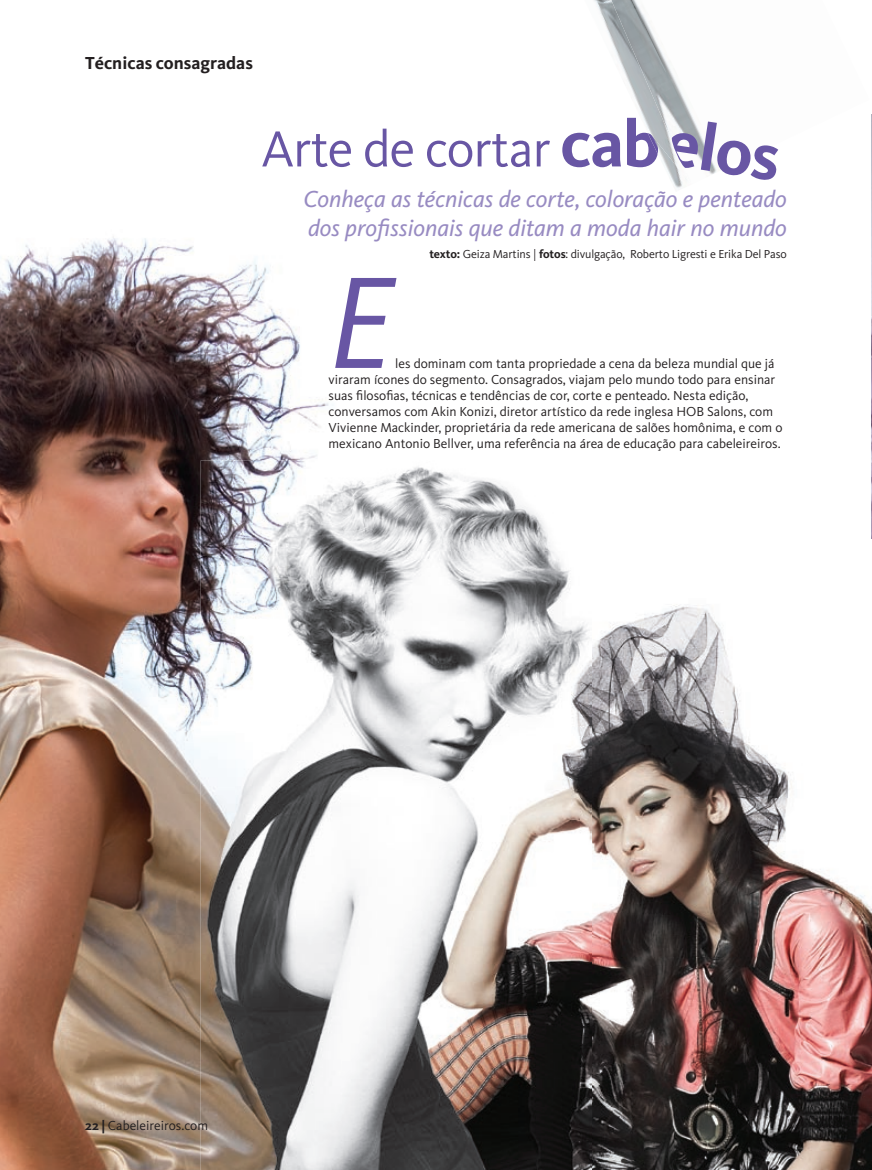
<style>
.page{position:relative;width:872px;height:1170px;background:#fff}
.page>*{position:absolute;margin:0;border:0;box-sizing:border-box;transform-origin:0 0}
.t1{font:italic 135px "Kievit OT";color:#6856a4}
.t2{font:52.5px "Kievit OT";letter-spacing:-.02em;color:#6856a4}
.t3{font:italic 24px/28.8px "Kievit OT";color:#988bc2}
.t4{font:700 18px "Kievit OT";color:#231f20}
.t5{font:13.5px/16px "Kievit OT";color:#231f20}
.t6{font:12px "Kievit OT";letter-spacing:-.01em;color:#231f20}
.s1{font-weight:700;font-size:67.5px}
.s2{font-weight:700}
</style>
<div class="page">
<img style="left:591px;top:605px;width:281px;height:564px">
<img style="left:0;top:236px;width:329px;height:933px">
<img style="left:201px;top:460px;width:390px;height:709px">
<img style="left:871px;top:115px;width:1px;height:424px">
<svg style="left:594px;top:0;width:184px;height:183px"></svg>
<h3 class="t4" style="left:85px;top:52px;width:169px">Técnicas consagradas</h3>
<h2 class="t2" style="left:261px;top:117px;width:400px">Arte de cortar <span class="s1">cab</span></h2>
<h3 class="t3" style="left:303px;top:184px;width:485px">Conheça as técnicas de corte, coloração e penteado dos profissionais que ditam a moda hair no mundo</h3>
<p class="t6" style="left:429px;top:247px;width:359px"><span class="s2">texto:</span> Geiza Martins | <span class="s2">fotos</span>: divulgação, Roberto Ligresti e Erika Del Paso</p>
<h1 class="t1" style="left:328px;top:241px;width:68px">E</h1>
<p class="t5" style="left:328px;top:355px;width:455px;text-indent:67px">les dominam com tanta propriedade a cena da beleza mundial que já viraram ícones do segmento. Consagrados, viajam pelo mundo todo para ensinar suas filosofias, técnicas e tendências de cor, corte e penteado. Nesta edição, conversamos com Akin Konizi, diretor artístico da rede inglesa HOB Salons, com Vivienne Mackinder, proprietária da rede americana de salões homônima, e com o mexicano Antonio Bellver, uma referência na área de educação para cabeleireiros.</p>
<p class="t5" style="left:85px;top:1117px;width:124px"><span class="s2">22 |</span> Cabeleireiros.com</p>
</div>
